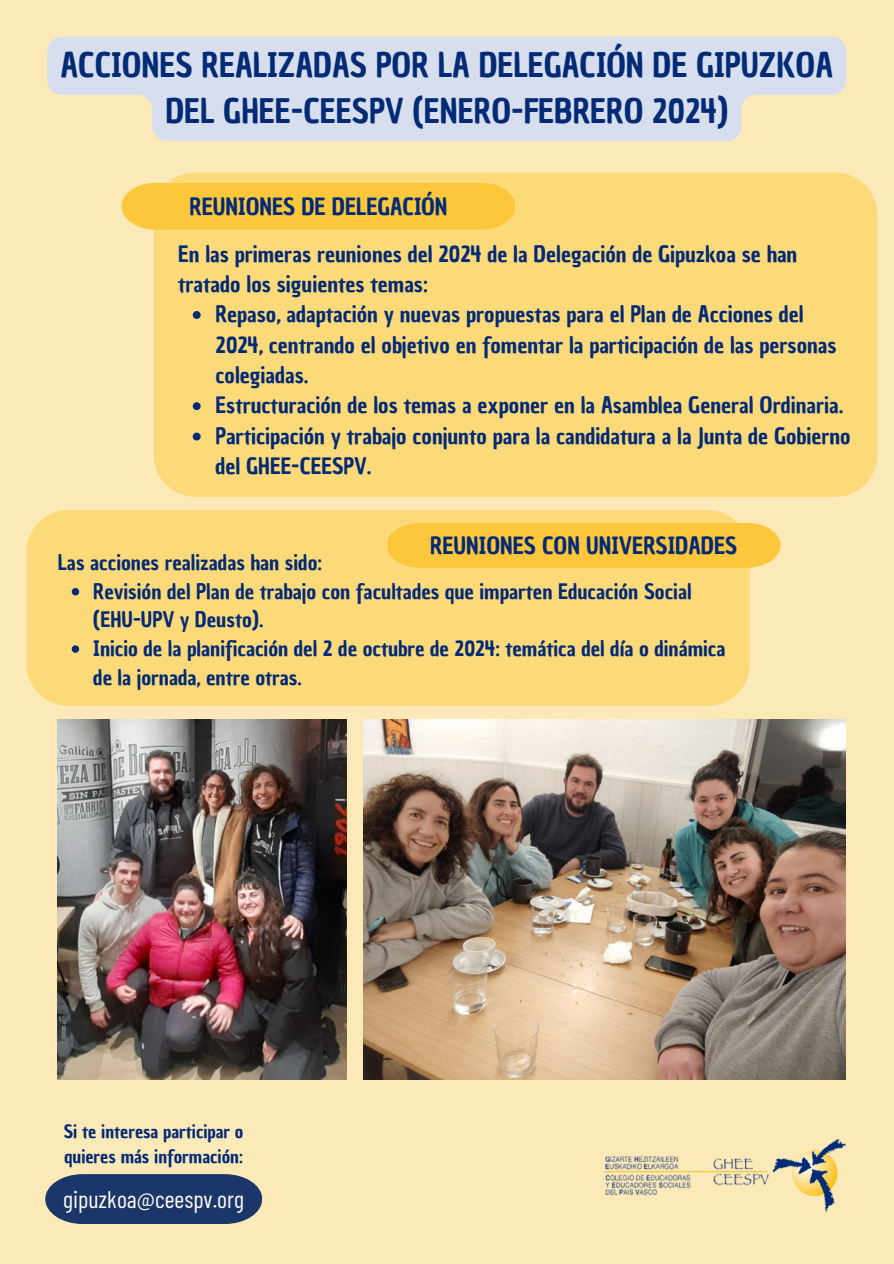
<style>
.page{position:relative;width:894px;height:1264px;background:#fff}
.page>*{position:absolute;margin:0;border:0;box-sizing:border-box;transform-origin:0 0}
.t1{font:33px/46.2px "Chau Philomene One";color:#032a75;text-align:center}
.t2{font:24px "Barlow Condensed";color:#fff}
.t3{font:23.1px "Chau Philomene One";color:#032a75}
.t4{font:22.05px/30.3px "Chau Philomene One";color:#032a75}
.t5{font:20.85px/28.7px "Chau Philomene One";color:#032a75}
.t6{font:18px/24.8px "Chau Philomene One";color:#032a75}
</style>
<div class="page">
<div style="left:0;top:0;width:893px;height:1263px;background:#fbe9b8"></div>
<img style="left:605px;top:1139px;width:241px;height:73px">
<div style="left:154px;top:172px;width:722px;height:325px;background:#fdda79"></div>
<div style="left:121px;top:183px;width:394px;height:47px;background:#fdc73b"></div>
<div style="left:26px;top:510px;width:723px;height:195px;background:#fdda79"></div>
<svg style="left:45px;top:1174px;width:217px;height:49px"></svg>
<div style="left:386px;top:523px;width:394px;height:45px;background:#fdc73b"></div>
<img style="left:58px;top:719px;width:288px;height:360px">
<img style="left:363px;top:719px;width:481px;height:360px">
<svg style="left:72px;top:588px;width:7px;height:7px"></svg>
<svg style="left:72px;top:645px;width:7px;height:7px"></svg>
<svg style="left:47px;top:37px;width:799px;height:104px;fill:#d7dfee"></svg>
<svg style="left:193px;top:311px;width:7px;height:8px"></svg>
<svg style="left:193px;top:402px;width:7px;height:8px"></svg>
<svg style="left:193px;top:432px;width:7px;height:8px"></svg>
<h4 class="t1" style="left:60px;top:42px;width:774px">ACCIONES REALIZADAS POR LA DELEGACIÓN DE GIPUZKOA<br>DEL GHEE-CEESPV (ENERO-FEBRERO 2024)</h4>
<p class="t3" style="left:189px;top:191px;width:259px">REUNIONES DE DELEGACIÓN</p>
<p class="t4" style="left:178px;top:239px;width:620px">En las primeras reuniones del 2024 de la Delegación de Gipuzkoa se han tratado los siguientes temas:</p>
<h2 class="t4" style="left:215px;top:299px;width:622px">Repaso, adaptación y nuevas propuestas para el Plan de Acciones del<br>2024, centrando el objetivo en fomentar la participación de las personas colegiadas.</h2>
<p class="t4" style="left:215px;top:390px;width:629px">Estructuración de los temas a exponer en la Asamblea General Ordinaria.</p>
<p class="t4" style="left:215px;top:421px;width:636px">Participación y trabajo conjunto para la candidatura a la Junta de Gobierno del GHEE-CEESPV.</p>
<h3 class="t3" style="left:430px;top:530px;width:308px">REUNIONES CON UNIVERSIDADES</h3>
<p class="t5" style="left:58px;top:548px;width:265px">Las acciones realizadas han sido:</p>
<p class="t5" style="left:93px;top:577px;width:599px">Revisión del Plan de trabajo con facultades que imparten Educación Social (EHU-UPV y Deusto).</p>
<p class="t5" style="left:93px;top:634px;width:633px">Inicio de la planificación del 2 de octubre de 2024: temática del día o dinámica de la jornada, entre otras.</p>
<h3 class="t6" style="left:64px;top:1119px;width:181px">Si te interesa participar o quieres más información:</h3>
<p class="t2" style="left:63px;top:1183px;width:182px">gipuzkoa@ceespv.org</p>
</div>
